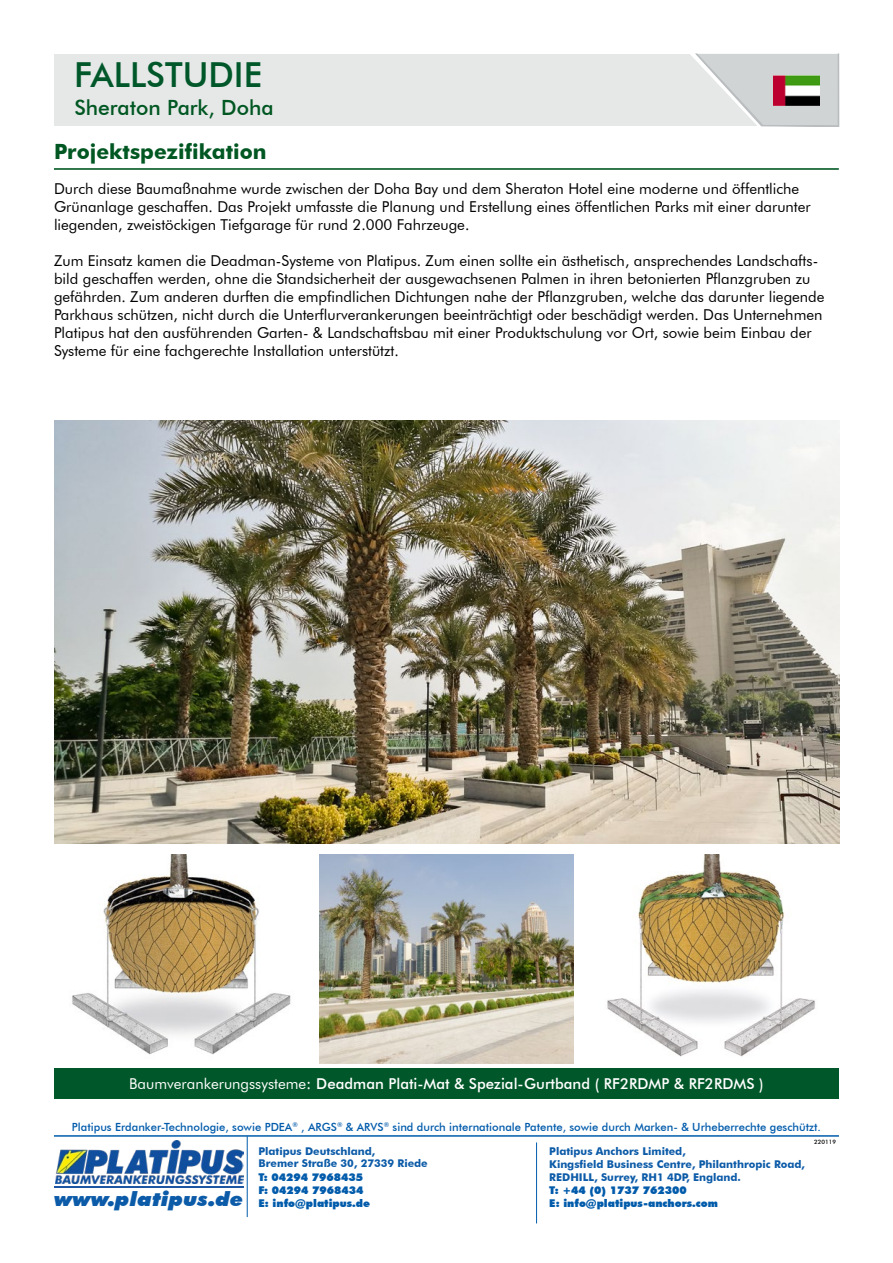
<style>
.page{position:relative;width:893px;height:1263px;background:#fff}
.page>*{position:absolute;margin:0;border:0;box-sizing:border-box;transform-origin:0 0}
.t1{font:500 34.5px "Futura BT";color:#005729}
.t2{font:700 21px "Futura BT";color:#005722}
.t3{font:500 21px "Futura BT";color:#005722}
.t4{font:italic 900 19.95px "Futura BT";color:#0c5ba8;scale:1.09 1}
.t5{font:15px/18px "Futura BT";color:#000}
.t6{font:500 15px "Futura BT";color:#fff}
.t7{font:500 11.25px "Futura BT";color:#005bab}
.t8{font:700 10.65px/12.9px "Futura BT";color:#0c5ba8}
.t9{font:900 10.65px/12.9px "Futura BT";color:#005bab}
.t10{font:500 6px "Futura BT";color:#000}
.s1{font-weight:400}
.s2{font-weight:400;font-size:16.5px}
</style>
<div class="page">
<div style="left:54px;top:54px;width:785px;height:72px;background:#e6e8e8"></div>
<svg style="left:690px;top:53px;width:149px;height:74px"></svg>
<img style="left:773px;top:75px;width:46px;height:30px">
<hr style="left:54px;top:168px;width:785px;height:2px;background:#005722">
<img style="left:54px;top:420px;width:785px;height:423px">
<img style="left:320px;top:855px;width:253px;height:208px">
<img style="left:607px;top:855px;width:208px;height:202px">
<div style="left:54px;top:1068px;width:785px;height:30px;background:#005729"></div>
<img style="left:72px;top:855px;width:219px;height:200px">
<hr style="left:536px;top:1142px;width:1px;height:81px;background:#005cab">
<hr style="left:247px;top:1136px;width:1px;height:81px;background:#005cab">
<hr style="left:54px;top:1135px;width:785px;height:2px;background:#005cab">
<img style="left:55px;top:1140px;width:188px;height:43px">
<img style="left:54px;top:1187px;width:189px;height:1px">
<h1 class="t1" style="left:74px;top:54px;width:190px">FALLSTUDIE</h1>
<h2 class="t3" style="left:74px;top:95px;width:201px">Sheraton Park, Doha</h2>
<h2 class="t2" style="left:54px;top:139px;width:214px">Projektspezifikation</h2>
<p class="t5" style="left:54px;top:180px;width:758px">Durch diese Baumaßnahme wurde zwischen der Doha Bay und dem Sheraton Hotel eine moderne und öffentliche<br>Grünanlage geschaffen. Das Projekt umfasste die Planung und Erstellung eines öffentlichen Parks mit einer darunter liegenden, zweistöckigen Tiefgarage für rund 2.000 Fahrzeuge.</p>
<p class="t5" style="left:54px;top:252px;width:772px">Zum Einsatz kamen die Deadman-Systeme von Platipus. Zum einen sollte ein ästhetisch, ansprechendes Landschafts&shy;bild geschaffen werden, ohne die Standsicherheit der ausgewachsenen Palmen in ihren betonierten Pflanzgruben zu gefährden. Zum anderen durften die empfindlichen Dichtungen nahe der Pflanzgruben, welche das darunter liegende Parkhaus schützen, nicht durch die Unterflurverankerungen beeinträchtigt oder beschädigt werden. Das Unternehmen Platipus hat den ausführenden Garten- &amp; Landschaftsbau mit einer Produktschulung vor Ort, sowie beim Einbau der Systeme für eine fachgerechte Installation unterstützt.</p>
<p class="t6" style="left:129px;top:1074px;width:636px"><span class="s1">Baumverankerungssysteme</span><span class="s2">:</span> Deadman Plati-Mat &amp; Spezial-Gurtband ( RF2RDMP &amp; RF2RDMS )</p>
<p class="t7" style="left:72px;top:1120px;width:751px">Platipus Erdanker-Technologie, sowie PDEA<sup>®</sup> , ARGS<sup>®</sup> &amp; ARVS<sup>®</sup> sind durch internationale Patente, sowie durch Marken- &amp; Urheberrechte geschützt.</p>
<p class="t8" style="left:258px;top:1144px;width:171px">Platipus Deutschland,<br>Bremer Straße 30, 27339 Riede</p>
<p class="t8" style="left:549px;top:1145px;width:257px">Platipus Anchors Limited,<br>Kingsfield Business Centre, Philanthropic Road,<br>REDHILL, Surrey, RH1 4DP, England.</p>
<p class="t9" style="left:549px;top:1184px;width:139px">T: +44 (0) 1737 762300</p>
<p class="t10" style="left:814px;top:1138px;width:23px">220119</p>
<p class="t9" style="left:258px;top:1171px;width:113px">T: 04294 7968435<br>F: 04294 7968434<br>E: info@platipus.de</p>
<h3 class="t4" style="left:55px;top:1187px;width:175px">www.platipus.de</h3>
<p class="t9" style="left:549px;top:1197px;width:170px">E: info@platipus-anchors.com</p>
</div>
